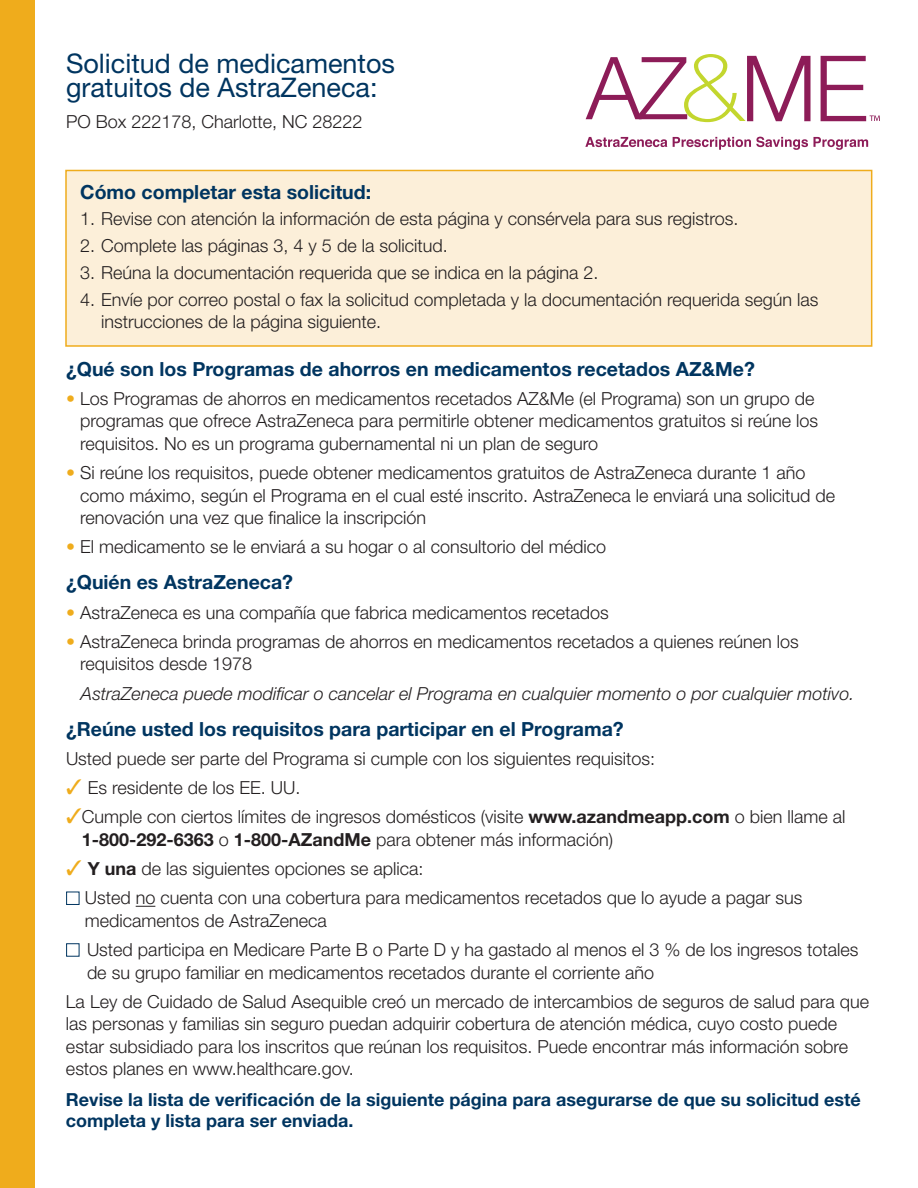
<style>
.page{position:relative;width:918px;height:1188px;background:#fff}
.page>*{position:absolute;margin:0;border:0;box-sizing:border-box;transform-origin:0 0}
.t1{font:27px/24px "Helvetica Neue LT Std";color:#003560}
.t2{font:700 19.5px "Helvetica Neue LT Std";color:#003560}
.t3{font:300 18px/22.5px "Helvetica Neue LT Std";color:#231f20}
.t4{font:700 18px/21px "Helvetica Neue LT Std";color:#003560}
.t5{font:italic 300 18px "Helvetica Neue LT Std";color:#231f20}
.s1{color:#efac1c}
.s2{font-weight:700}
.s3{color:#003560}
</style>
<div class="page">
<svg style="left:585px;top:137px;width:82px;height:10px"></svg>
<svg style="left:673px;top:137px;width:195px;height:13px"></svg>
<svg style="left:586px;top:54px;width:225px;height:68px"></svg>
<svg style="left:821px;top:56px;width:59px;height:65px"></svg>
<div style="left:0;top:0;width:35px;height:1188px;background:#efac1c"></div>
<div style="left:66px;top:170px;width:806px;height:176px;background:#fcefd9"></div>
<div style="left:65px;top:170px;width:807px;height:177px;border:2px solid #efac1c"></div>
<svg style="left:136px;top:906px;width:19px;height:1px"></svg>
<h1 class="t1" style="left:66px;top:51px;width:331px">Solicitud de medicamentos gratuitos de AstraZeneca:</h1>
<p class="t3" style="left:66px;top:110px;width:298px">PO Box 222178, Charlotte, NC 28222</p>
<p class="t2" style="left:80px;top:180px;width:292px">Cómo completar esta solicitud:</p>
<p class="t3" style="left:80px;top:207px;width:660px">1. Revise con atención la información de esta página y consérvela para sus registros.</p>
<p class="t3" style="left:80px;top:234px;width:369px">2. Complete las páginas 3, 4 y 5 de la solicitud.</p>
<p class="t3" style="left:80px;top:261px;width:520px">3. Reúna la documentación requerida que se indica en la página 2.</p>
<p class="t3" style="left:101px;top:288px;width:719px;text-indent:-21px">4. Envíe por correo postal o fax la solicitud completada y la documentación requerida según las instrucciones de la página siguiente.</p>
<p class="t2" style="left:66px;top:357px;width:690px">¿Qué son los Programas de ahorros en medicamentos recetados AZ&amp;Me?</p>
<p class="t3" style="left:80px;top:387px;width:740px;text-indent:-14px"><span class="s1">•</span> Los Programas de ahorros en medicamentos recetados AZ&amp;Me (el Programa) son un grupo de programas que ofrece AstraZeneca para permitirle obtener medicamentos gratuitos si reúne los requisitos. No es un programa gubernamental ni un plan de seguro</p>
<p class="t3" style="left:80px;top:461px;width:757px;text-indent:-14px"><span class="s1">•</span> Si reúne los requisitos, puede obtener medicamentos gratuitos de AstraZeneca durante 1 año como máximo, según el Programa en el cual esté inscrito. AstraZeneca le enviará una solicitud de renovación una vez que finalice la inscripción</p>
<p class="t3" style="left:66px;top:535px;width:542px"><span class="s1">•</span> El medicamento se le enviará a su hogar o al consultorio del médico</p>
<p class="t2" style="left:66px;top:570px;width:229px">¿Quién es AstraZeneca?</p>
<p class="t3" style="left:66px;top:601px;width:544px"><span class="s1">•</span> AstraZeneca es una compañía que fabrica medicamentos recetados</p>
<p class="t3" style="left:80px;top:630px;width:720px;text-indent:-14px"><span class="s1">•</span> AstraZeneca brinda programas de ahorros en medicamentos recetados a quienes reúnen los requisitos desde 1978</p>
<p class="t5" style="left:81px;top:683px;width:775px">AstraZeneca puede modificar o cancelar el Programa en cualquier momento o por cualquier motivo.</p>
<p class="t2" style="left:66px;top:717px;width:559px">¿Reúne usted los requisitos para participar en el Programa?</p>
<p class="t3" style="left:66px;top:747px;width:591px">Usted puede ser parte del Programa si cumple con los siguientes requisitos:</p>
<p class="t3" style="left:66px;top:776px;width:236px"><span class="s1">✓</span> Es residente de los EE. UU.</p>
<p class="t3" style="left:82px;top:805px;width:765px;text-indent:-16px"><span class="s1">✓</span>Cumple con ciertos límites de ingresos domésticos (visite <span class="s2">www.azandmeapp.com</span> o bien llame al<br><span class="s2">1-800-292-6363</span> o <span class="s2">1-800-AZandMe</span> para obtener más información)</p>
<p class="t3" style="left:66px;top:857px;width:359px"><span class="s1">✓</span> <span class="s2">Y una</span> de las siguientes opciones se aplica:</p>
<p class="t3" style="left:85px;top:886px;width:719px;text-indent:-19px"><span class="s3">■</span> Usted no cuenta con una cobertura para medicamentos recetados que lo ayude a pagar sus medicamentos de AstraZeneca</p>
<p class="t3" style="left:87px;top:938px;width:773px;text-indent:-21px"><span class="s3">■</span> Usted participa en Medicare Parte B o Parte D y ha gastado al menos el 3 % de los ingresos totales de su grupo familiar en medicamentos recetados durante el corriente año</p>
<p class="t3" style="left:66px;top:990px;width:805px">La Ley de Cuidado de Salud Asequible creó un mercado de intercambios de seguros de salud para que las personas y familias sin seguro puedan adquirir cobertura de atención médica, cuyo costo puede estar subsidiado para los inscritos que reúnan los requisitos. Puede encontrar más información sobre estos planes en www.healthcare.gov.</p>
<p class="t4" style="left:66px;top:1089px;width:796px">Revise la lista de verificación de la siguiente página para asegurarse de que su solicitud esté completa y lista para ser enviada.</p>
</div>
